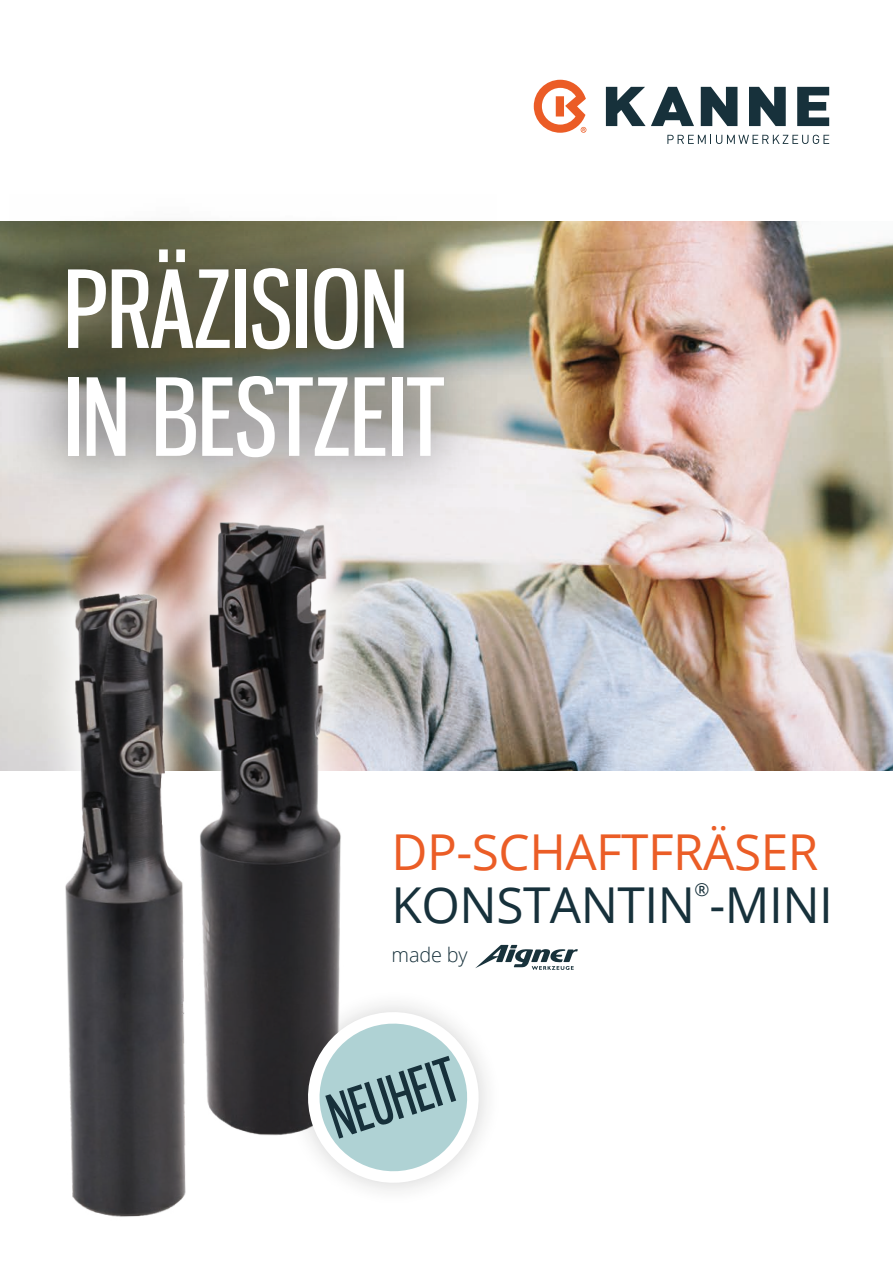
<style>
.page{position:relative;width:893px;height:1263px;background:#fff}
.page>*{position:absolute;margin:0;border:0;box-sizing:border-box;transform-origin:0 0}
.t1{font:105.3px/107.9px "Gnuolane Free";color:#fff}
.t2{font:60.3px "Gnuolane Free";color:#17313b;scale:.85 1}
.t3{font:49.5px "Open Sans";letter-spacing:-.01em;color:#eb5d26}
.t4{font:49.5px "Open Sans";letter-spacing:-.01em;color:#17313b}
.t5{font:300 19.95px "Open Sans";letter-spacing:-.01em;color:#17313b}
.t6{font:18px "Open Sans";color:#17313b}
</style>
<div class="page">
<svg style="left:534px;top:80px;width:52px;height:53px"></svg>
<svg style="left:606px;top:87px;width:88px;height:39px"></svg>
<svg style="left:701px;top:87px;width:36px;height:39px"></svg>
<svg style="left:749px;top:87px;width:37px;height:39px"></svg>
<svg style="left:797px;top:87px;width:32px;height:39px"></svg>
<svg style="left:667px;top:135px;width:162px;height:9px"></svg>
<svg style="left:475px;top:945px;width:103px;height:25px"></svg>
<img style="left:0;top:221px;width:893px;height:549px">
<svg style="left:9px;top:221px;width:487px;height:294px;background:#8c8c7e"></svg>
<svg style="left:149px;top:476px;width:241px;height:295px;background:#d5cdcd"></svg>
<img style="left:169px;top:492px;width:210px;height:644px">
<svg style="left:6px;top:547px;width:226px;height:589px"></svg>
<img style="left:39px;top:558px;width:164px;height:659px">
<div style="left:285px;top:989px;width:217px;height:217px;background:#1d1d1b;opacity:.2"></div>
<svg style="left:298px;top:1002px;width:191px;height:191px"></svg>
<p class="t1" style="left:64px;top:254px;width:382px">PRÄZISION<br>IN BESTZEIT</p>
<p class="t3" style="left:392px;top:818px;width:428px">DP-SCHAFTFRÄSER</p>
<p class="t4" style="left:392px;top:871px;width:443px">KONSTANTIN -MINI</p>
<p class="t6" style="left:695px;top:877px;width:16px">®</p>
<p class="t5" style="left:392px;top:941px;width:78px">made by</p>
<p class="t2" style="left:319px;top:1083px;width:156px;rotate:-18deg">NEUHEIT</p>
</div>
